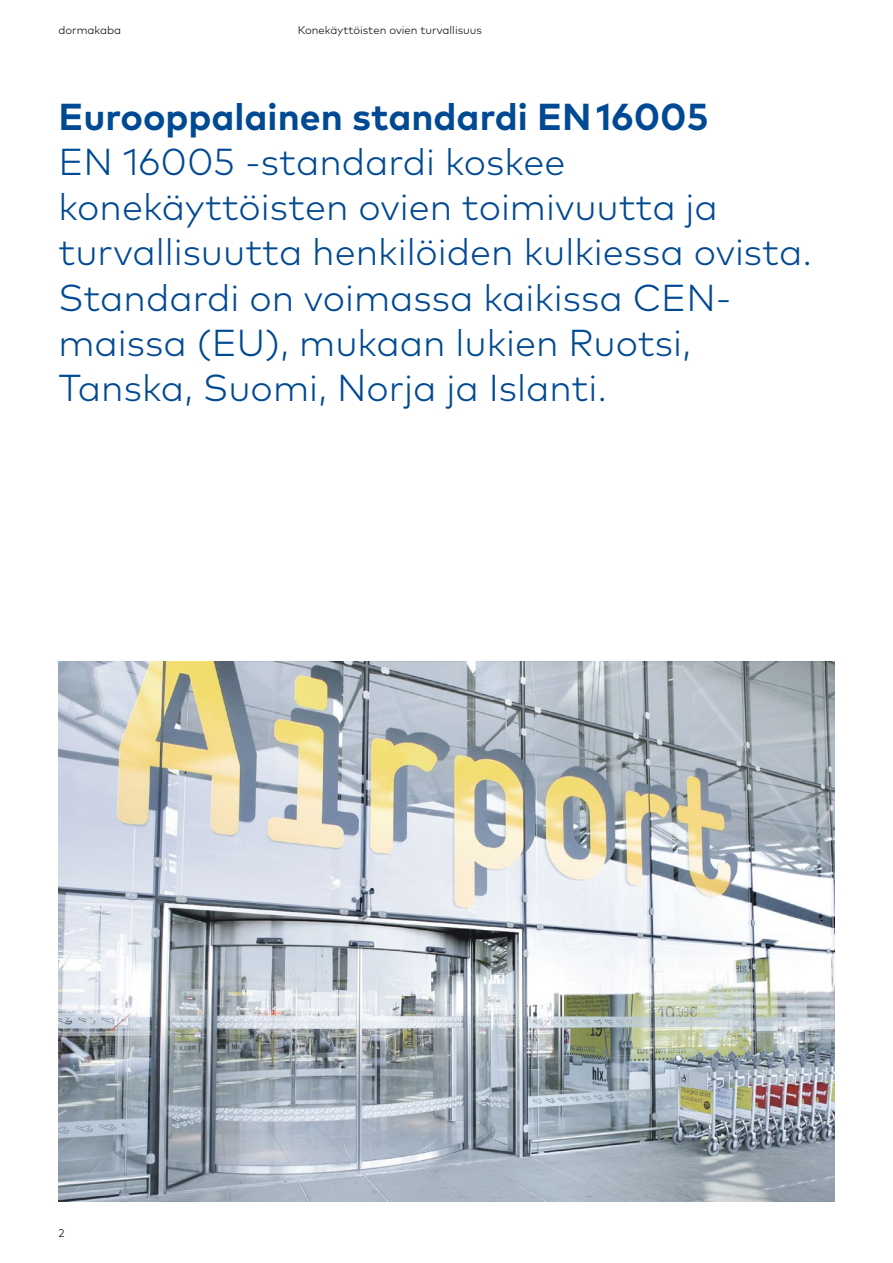
<style>
.page{position:relative;width:893px;height:1263px;background:#fff}
.page>*{position:absolute;margin:0;border:0;box-sizing:border-box;transform-origin:0 0}
.t1{font:300 37.5px/45px "Mark Pro";color:#004993}
.t2{font:700 37.5px "Mark Pro";color:#004993}
.t3{font:300 11.25px "Mark Pro";color:#000}
</style>
<div class="page">
<img style="left:58px;top:661px;width:776px;height:541px">
<p class="t3" style="left:58px;top:21px;width:64px">dormakaba</p>
<p class="t3" style="left:298px;top:21px;width:186px">Konekäyttöisten ovien turvallisuus</p>
<p class="t2" style="left:58px;top:89px;width:652px">Eurooppalainen standardi EN 16005</p>
<p class="t1" style="left:58px;top:137px;width:755px">EN 16005 -standardi koskee konekäyttöisten ovien toimivuutta ja turvallisuutta henkilöiden kulkiessa ovista.<br>Standardi on voimassa kaikissa CEN&shy;maissa (EU), mukaan lukien Ruotsi, Tanska, Suomi, Norja ja Islanti.</p>
<p class="t3" style="left:58px;top:1224px;width:8px">2</p>
</div>
